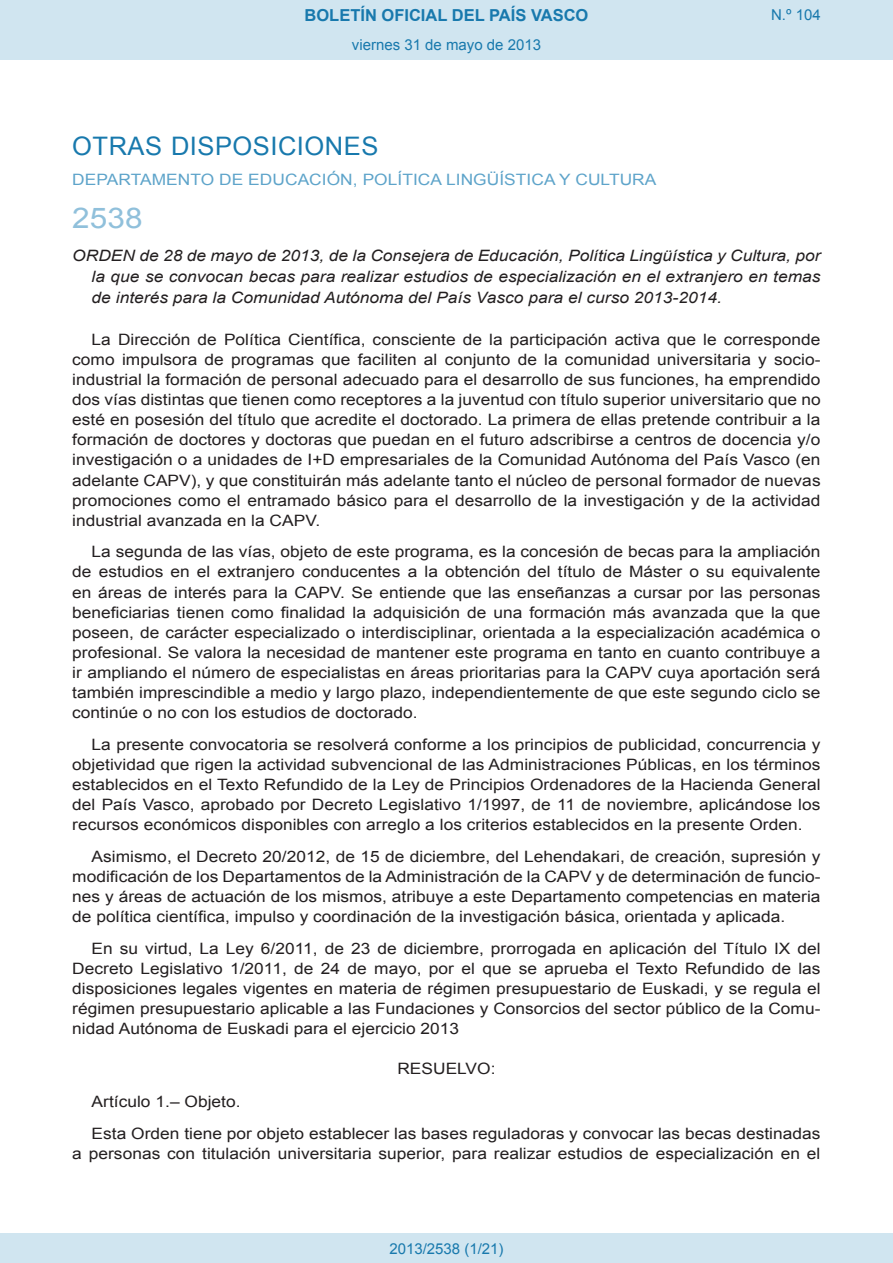
<style>
.page{position:relative;width:893px;height:1263px;background:#fff}
.page>*{position:absolute;margin:0;border:0;box-sizing:border-box;transform-origin:0 0}
.BOPVOrden{font:28.5px "Arial";color:#90c0db;scale:1.11 1}
.BOPVSeccion{font:25.5px "Arial";letter-spacing:.02em;color:#1879ad}
.t1{font:700 16.5px "Arial";color:#1879ad}
.BOPVDetalle{font:15.6px/20.1px "Arial";color:#231f20;text-align:justify;scale:1.11 1}
.BOPVTitulo{font:italic 15.6px/21px "Arial";color:#231f20;text-align:justify;scale:1.11 1}
.BOPVOrganismo{font:15.6px "Arial";letter-spacing:.005em;color:#5ea4ca;scale:1.11 1}
.BOPVClave{font:15.6px "Arial";color:#231f20;scale:1.11 1}
.Paginacion_Centro{font:15px "Arial";color:#1879ad}
</style>
<div class="page">
<div style="left:0;top:0;width:893px;height:60px;background:#d0e5f0"></div>
<div style="left:0;top:1233px;width:893px;height:30px;background:#d0e5f0"></div>
<p class="t1" style="left:305px;top:4px;width:285px">BOLETÍN OFICIAL DEL PAÍS VASCO</p>
<p class="Paginacion_Centro" style="left:352px;top:35px;width:191px">viernes 31 de mayo de 2013</p>
<p class="Paginacion_Centro" style="left:771px;top:5px;width:51px">N.º 104</p>
<p class="BOPVSeccion" style="left:72px;top:129px;width:308px">OTRAS DISPOSICIONES</p>
<p class="BOPVOrganismo" style="left:72px;top:169px;width:528px">DEPARTAMENTO DE EDUCACIÓN, POLÍTICA LINGÜÍSTICA Y CULTURA</p>
<p class="BOPVOrden" style="left:72px;top:199px;width:65px">2538</p>
<p class="BOPVTitulo" style="left:92px;top:246px;width:658px;text-indent:-19px">ORDEN de 28 de mayo de 2013, de la Consejera de Educación, Política Lingüística y Cultura, por la que se convocan becas para realizar estudios de especialización en el extranjero en temas de interés para la Comunidad Autónoma del País Vasco para el curso 2013-2014.</p>
<p class="BOPVDetalle" style="left:72px;top:329px;width:676px;text-indent:19px">La Dirección de Política Científica, consciente de la participación activa que le corresponde como impulsora de programas que faciliten al conjunto de la comunidad universitaria y socio&shy;industrial la formación de personal adecuado para el desarrollo de sus funciones, ha emprendido dos vías distintas que tienen como receptores a la juventud con título superior universitario que no esté en posesión del título que acredite el doctorado. La primera de ellas pretende contribuir a la formación de doctores y doctoras que puedan en el futuro adscribirse a centros de docencia y/o investigación o a unidades de I+D empresariales de la Comunidad Autónoma del País Vasco (en adelante CAPV), y que constituirán más adelante tanto el núcleo de personal formador de nuevas promociones como el entramado básico para el desarrollo de la investigación y de la actividad industrial avanzada en la CAPV.</p>
<p class="BOPVDetalle" style="left:72px;top:542px;width:676px;text-indent:19px">La segunda de las vías, objeto de este programa, es la concesión de becas para la ampliación de estudios en el extranjero conducentes a la obtención del título de Máster o su equivalente en áreas de interés para la CAPV. Se entiende que las enseñanzas a cursar por las personas beneficiarias tienen como finalidad la adquisición de una formación más avanzada que la que poseen, de carácter especializado o interdisciplinar, orientada a la especialización académica o profesional. Se valora la necesidad de mantener este programa en tanto en cuanto contribuye a ir ampliando el número de especialistas en áreas prioritarias para la CAPV cuya aportación será también imprescindible a medio y largo plazo, independientemente de que este segundo ciclo se continúe o no con los estudios de doctorado.</p>
<p class="BOPVDetalle" style="left:72px;top:734px;width:676px;text-indent:19px">La presente convocatoria se resolverá conforme a los principios de publicidad, concurrencia y objetividad que rigen la actividad subvencional de las Administraciones Públicas, en los términos establecidos en el Texto Refundido de la Ley de Principios Ordenadores de la Hacienda General del País Vasco, aprobado por Decreto Legislativo 1/1997, de 11 de noviembre, aplicándose los recursos económicos disponibles con arreglo a los criterios establecidos en la presente Orden.</p>
<p class="BOPVDetalle" style="left:72px;top:846px;width:676px;text-indent:19px">Asimismo, el Decreto 20/2012, de 15 de diciembre, del Lehendakari, de creación, supresión y modificación de los Departamentos de la Administración de la CAPV y de determinación de funcio&shy;nes y áreas de actuación de los mismos, atribuye a este Departamento competencias en materia de política científica, impulso y coordinación de la investigación básica, orientada y aplicada.</p>
<p class="BOPVDetalle" style="left:72px;top:938px;width:676px;text-indent:19px">En su virtud, La Ley 6/2011, de 23 de diciembre, prorrogada en aplicación del Título IX del Decreto Legislativo 1/2011, de 24 de mayo, por el que se aprueba el Texto Refundido de las disposiciones legales vigentes en materia de régimen presupuestario de Euskadi, y se regula el régimen presupuestario aplicable a las Fundaciones y Consorcios del sector público de la Comu&shy;nidad Autónoma de Euskadi para el ejercicio 2013</p>
<p class="BOPVClave" style="left:397px;top:1058px;width:90px">RESUELVO:</p>
<p class="BOPVDetalle" style="left:92px;top:1092px;width:136px">Artículo 1.– Objeto.</p>
<p class="BOPVDetalle" style="left:72px;top:1123px;width:675px;text-align:right">Esta Orden tiene por objeto establecer las bases reguladoras y convocar las becas destinadas<br>a personas con titulación universitaria superior, para realizar estudios de especialización en el</p>
<p class="Paginacion_Centro" style="left:389px;top:1238px;width:116px">2013/2538 (1/21)</p>
</div>
